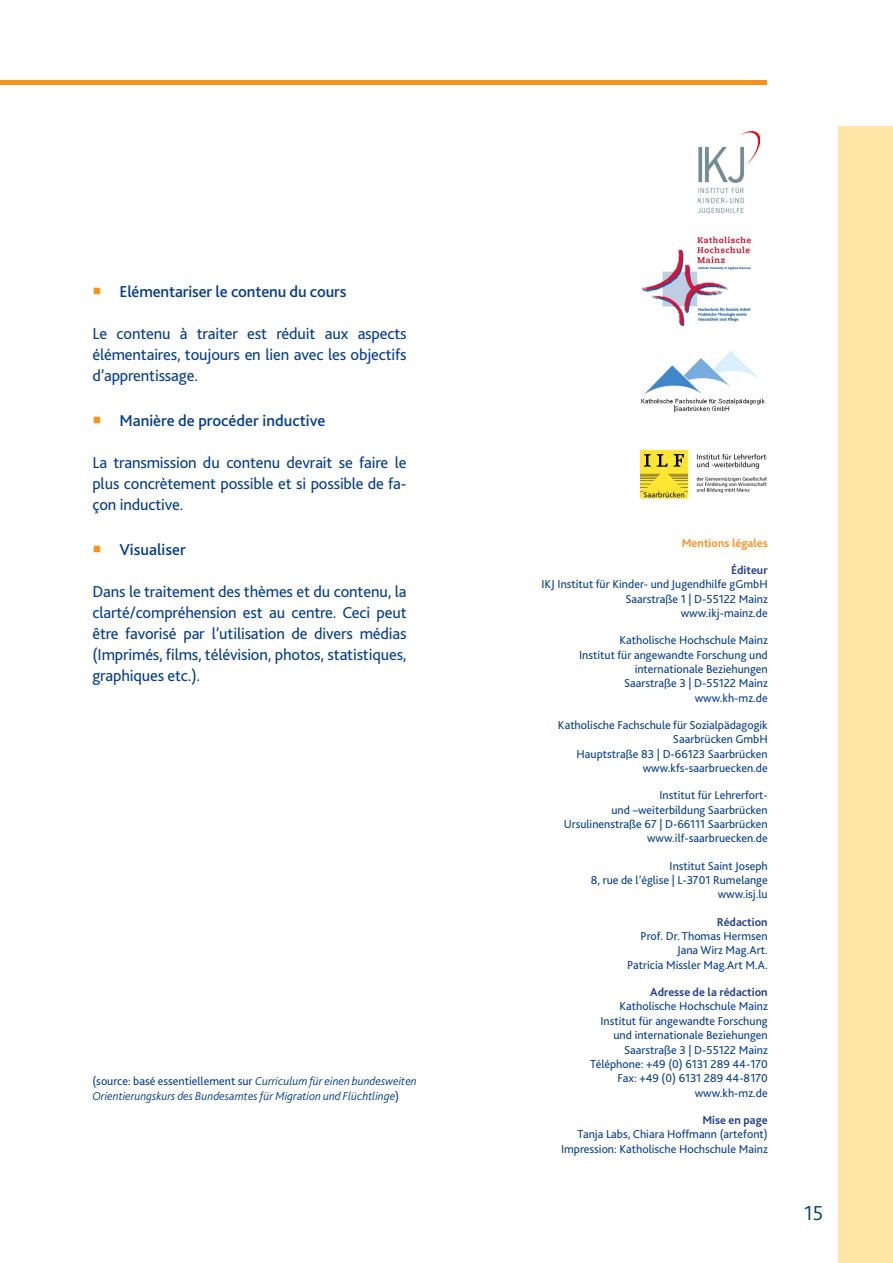
<style>
.page{position:relative;width:893px;height:1263px;background:#fff}
.page>*{position:absolute;margin:0;border:0;box-sizing:border-box;transform-origin:0 0}
.t1{font:300 21px "Bliss 2";color:#003d5c}
.t2{font:16.5px/21px "Bliss 2";letter-spacing:-.01em;color:#083e89;text-align:justify}
.t3{font:500 16.5px "Bliss 2";color:#083e89}
.t4{font:12px/14.4px "Bliss 2";color:#083e89;text-align:right}
.t5{font:italic 300 12px/14.4px "Bliss 2";color:#083e89}
.t6{font:700 12px "Bliss 2";color:#253f8e}
.t7{font:700 12px "Bliss 2";color:#f7931d}
.s1{font-weight:400;font-style:normal}
</style>
<div class="page">
<div style="left:839px;top:126px;width:54px;height:1137px;background:#ffe5a6"></div>
<hr style="left:0;top:81px;width:766px;height:4px;background:#f7931d">
<img style="left:641px;top:351px;width:124px;height:62px">
<img style="left:641px;top:236px;width:110px;height:91px">
<img style="left:699px;top:132px;width:61px;height:81px">
<img style="left:640px;top:451px;width:126px;height:47px">
<h2 class="t3" style="left:119px;top:282px;width:229px">Elémentariser le contenu du cours</h2>
<h2 class="t2" style="left:92px;top:323px;width:316px">Le contenu à traiter est réduit aux aspects élémentaires, toujours en lien avec les objectifs d’apprentissage.</h2>
<h2 class="t3" style="left:119px;top:411px;width:207px">Manière de procéder inductive</h2>
<h2 class="t2" style="left:92px;top:452px;width:316px">La transmission du contenu devrait se faire le plus concrètement possible et si possible de fa&shy;çon inductive.</h2>
<h2 class="t3" style="left:119px;top:540px;width:68px">Visualiser</h2>
<h2 class="t2" style="left:92px;top:581px;width:316px">Dans le traitement des thèmes et du contenu, la clarté/compréhension est au centre. Ceci peut être favorisé par l’utilisation de divers médias (Imprimés, films, télévision, photos, statistiques, graphiques etc.).</h2>
<p class="t5" style="left:92px;top:1074px;width:326px"><span class="s1">(source: basé essentiellement sur</span> Curriculum für einen bundesweiten<br>Orientierungskurs des Bundesamtes für Migration und Flüchtlinge<span class="s1">)</span></p>
<p class="t7" style="left:682px;top:535px;width:87px">Mentions légales</p>
<p class="t6" style="left:731px;top:562px;width:38px">Éditeur</p>
<p class="t4" style="left:542px;top:577px;width:228px">IKJ Institut für Kinder- und Jugendhilfe gGmbH<br>Saarstraße 1 | D-55122 Mainz www.ikj-mainz.de</p>
<p class="t4" style="left:579px;top:633px;width:190px">Katholische Hochschule Mainz<br>Institut für angewandte Forschung und internationale Beziehungen<br>Saarstraße 3 | D-55122 Mainz www.kh-mz.de</p>
<p class="t4" style="left:558px;top:717px;width:211px">Katholische Fachschule für Sozialpädagogik<br>Saarbrücken GmbH<br>Hauptstraße 83 | D-66123 Saarbrücken www.kfs-saarbruecken.de</p>
<p class="t4" style="left:564px;top:788px;width:206px">Institut für Lehrerfort-<br>und –weiterbildung Saarbrücken<br>Ursulinenstraße 67 | D-66111 Saarbrücken www.ilf-saarbruecken.de</p>
<p class="t4" style="left:591px;top:858px;width:178px">Institut Saint Joseph<br>8, rue de l’église | L-3701 Rumelange www.isj.lu</p>
<p class="t6" style="left:717px;top:914px;width:52px">Rédaction</p>
<p class="t4" style="left:627px;top:928px;width:142px">Prof. Dr. Thomas Hermsen<br>Jana Wirz Mag.Art.<br>Patricia Missler Mag.Art M.A.</p>
<p class="t6" style="left:650px;top:984px;width:119px">Adresse de la rédaction</p>
<p class="t4" style="left:590px;top:999px;width:179px">Katholische Hochschule Mainz<br>Institut für angewandte Forschung und internationale Beziehungen<br>Saarstraße 3 | D-55122 Mainz<br>Téléphone: +49 (0) 6131 289 44-170<br>Fax: +49 (0) 6131 289 44-8170 www.kh-mz.de</p>
<p class="t6" style="left:702px;top:1112px;width:67px">Mise en page</p>
<p class="t4" style="left:561px;top:1127px;width:208px">Tanja Labs, Chiara Hoffmann (artefont)<br>Impression: Katholische Hochschule Mainz</p>
<h1 class="t1" style="left:804px;top:1200px;width:21px">15</h1>
</div>
